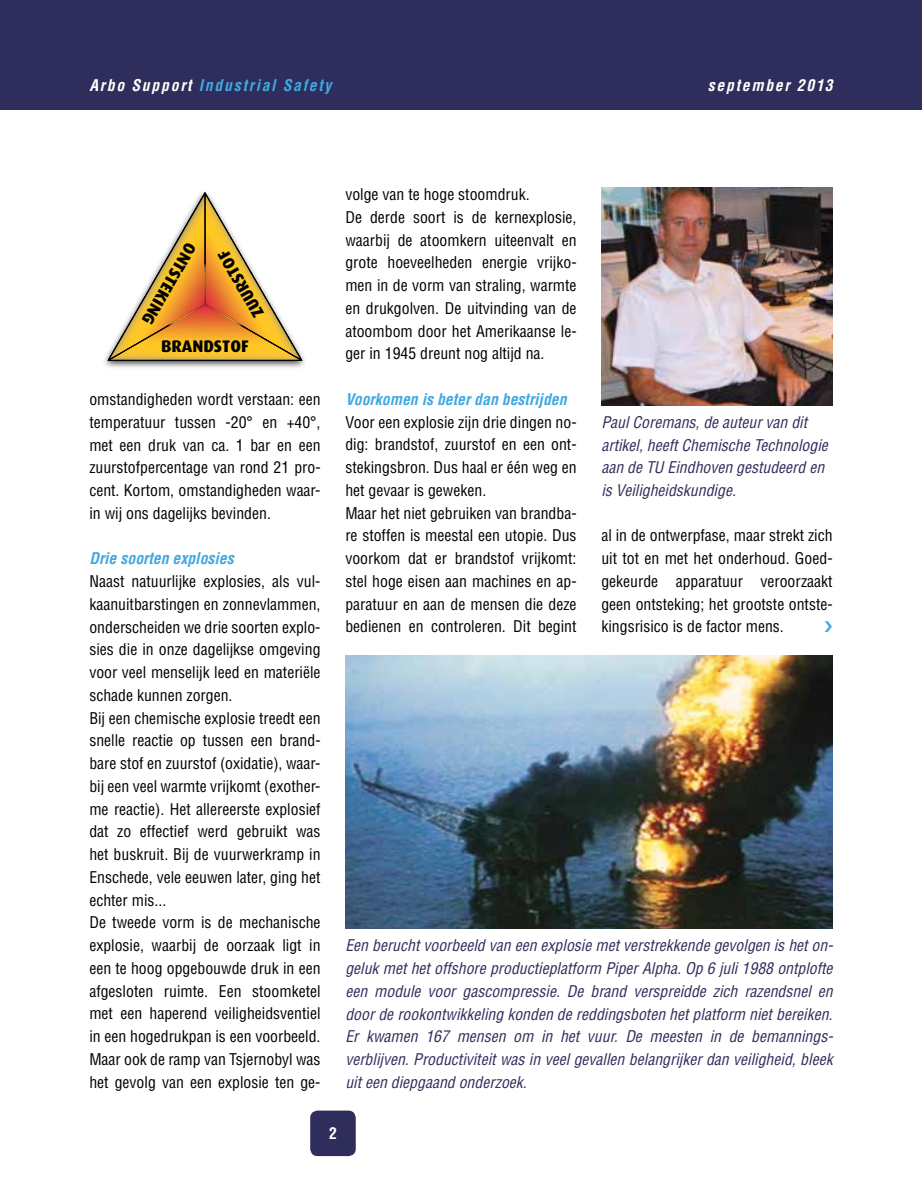
<style>
.page{position:relative;width:922px;height:1197px;background:#fff}
.page>*{position:absolute;margin:0;border:0;box-sizing:border-box;transform-origin:0 0}
.t1{font:800 16.8px "Dax";color:#000}
.t2{font:condensed 15.75px/22.8px "Helvetica";color:#000}
.t3{font:italic condensed 15.75px/22.8px "Helvetica";color:#2f2d5b;text-align:justify}
.t4{font:italic 700 condensed 15.75px "Helvetica";color:#42a8e0}
.t5{font:italic 700 condensed 15.75px "Helvetica";letter-spacing:.11em;color:#42a8e0}
.t6{font:italic 700 condensed 15.75px "Helvetica";letter-spacing:.11em;color:#fff}
.t7{font:700 condensed 15.75px "Helvetica";color:#fff}
.s1{color:#fff}
</style>
<div class="page">
<div style="left:0;top:0;width:921px;height:109px;background:#2f2d5b"></div>
<div style="left:310px;top:1110px;width:45px;height:46px;background:#2f2d5b;border-radius:7px"></div>
<img style="left:104px;top:360px;width:201px;height:8px">
<svg style="left:105px;top:192px;width:200px;height:171px"></svg>
<img style="left:345px;top:655px;width:487px;height:273px">
<img style="left:601px;top:187px;width:231px;height:218px">
<p class="t5" style="left:89px;top:75px;width:243px"><span class="s1">Arbo Support</span> Industrial Safety</p>
<p class="t6" style="left:707px;top:75px;width:126px">september 2013</p>
<p class="t1" style="left:200px;top:249px;width:93px;rotate:120deg">ONTSTEKING</p>
<p class="t1" style="left:251px;top:321px;width:76px;rotate:-120deg">ZUURSTOF</p>
<p class="t1" style="left:161px;top:336px;width:89px">BRANDSTOF</p>
<p class="t2" style="left:89px;top:387px;width:233px;text-align:justify">omstandigheden wordt verstaan: een temperatuur tussen -20° en +40°, met een druk van ca. 1 bar en een zuurstofpercentage van rond 21 pro&shy;cent. Kortom, omstandigheden waar&shy;in wij ons dagelijks bevinden.</p>
<p class="t4" style="left:89px;top:549px;width:146px">Drie soorten explosies</p>
<p class="t2" style="left:89px;top:569px;width:233px">Naast natuurlijke explosies, als vul&shy;kaanuitbarstingen en zonnevlammen, onderscheiden we drie soorten explo&shy;sies die in onze dagelijkse omgeving voor veel menselijk leed en materiële schade kunnen zorgen.<br>Bij een chemische explosie treedt een snelle reactie op tussen een brand&shy;bare stof en zuurstof (oxidatie), waar&shy;bij een veel warmte vrijkomt (exother&shy;me reactie). Het allereerste explosief dat zo effectief werd gebruikt was het buskruit. Bij de vuurwerkramp in Enschede, vele eeuwen later, ging het echter mis...<br>De tweede vorm is de mechanische explosie, waarbij de oorzaak ligt in een te hoog opgebouwde druk in een afgesloten ruimte. Een stoomketel met een haperend veiligheidsventiel in een hogedrukpan is een voorbeeld.<br>Maar ook de ramp van Tsjernobyl was het gevolg van een explosie ten ge-</p>
<p class="t2" style="left:345px;top:183px;width:233px">volge van te hoge stoomdruk.<br>De derde soort is de kernexplosie, waarbij de atoomkern uiteenvalt en grote hoeveelheden energie vrijko&shy;men in de vorm van straling, warmte en drukgolven. De uitvinding van de atoombom door het Amerikaanse le&shy;ger in 1945 dreunt nog altijd na.</p>
<p class="t4" style="left:345px;top:389px;width:223px">Voorkomen is beter dan bestrijden</p>
<p class="t2" style="left:345px;top:410px;width:233px">Voor een explosie zijn drie dingen no&shy;dig: brandstof, zuurstof en een ont&shy;stekingsbron. Dus haal er één weg en het gevaar is geweken.<br>Maar het niet gebruiken van brandba&shy;re stoffen is meestal een utopie. Dus voorkom dat er brandstof vrijkomt: stel hoge eisen aan machines en ap&shy;paratuur en aan de mensen die deze bedienen en controleren. Dit begint</p>
<p class="t3" style="left:601px;top:410px;width:228px;text-align:left">Paul Coremans, de auteur van dit artikel, heeft Chemische Technologie aan de TU Eindhoven gestudeerd en is Veiligheidskundige.</p>
<p class="t2" style="left:601px;top:524px;width:233px;text-align:justify">al in de ontwerpfase, maar strekt zich uit tot en met het onderhoud. Goed&shy;gekeurde apparatuur veroorzaakt geen ontsteking; het grootste ontste&shy;kingsrisico is de factor mens.</p>
<p class="t3" style="left:345px;top:933px;width:489px">Een berucht voorbeeld van een explosie met verstrekkende gevolgen is het on&shy;geluk met het offshore productieplatform Piper Alpha. Op 6 juli 1988 ontplofte een module voor gascompressie. De brand verspreidde zich razendsnel en door de rookontwikkeling konden de reddingsboten het platform niet bereiken.<br>Er kwamen 167 mensen om in het vuur. De meesten in de bemannings&shy;verblijven. Productiviteit was in veel gevallen belangrijker dan veiligheid, bleek uit een diepgaand onderzoek.</p>
<p class="t7" style="left:329px;top:1124px;width:9px">2</p>
</div>
